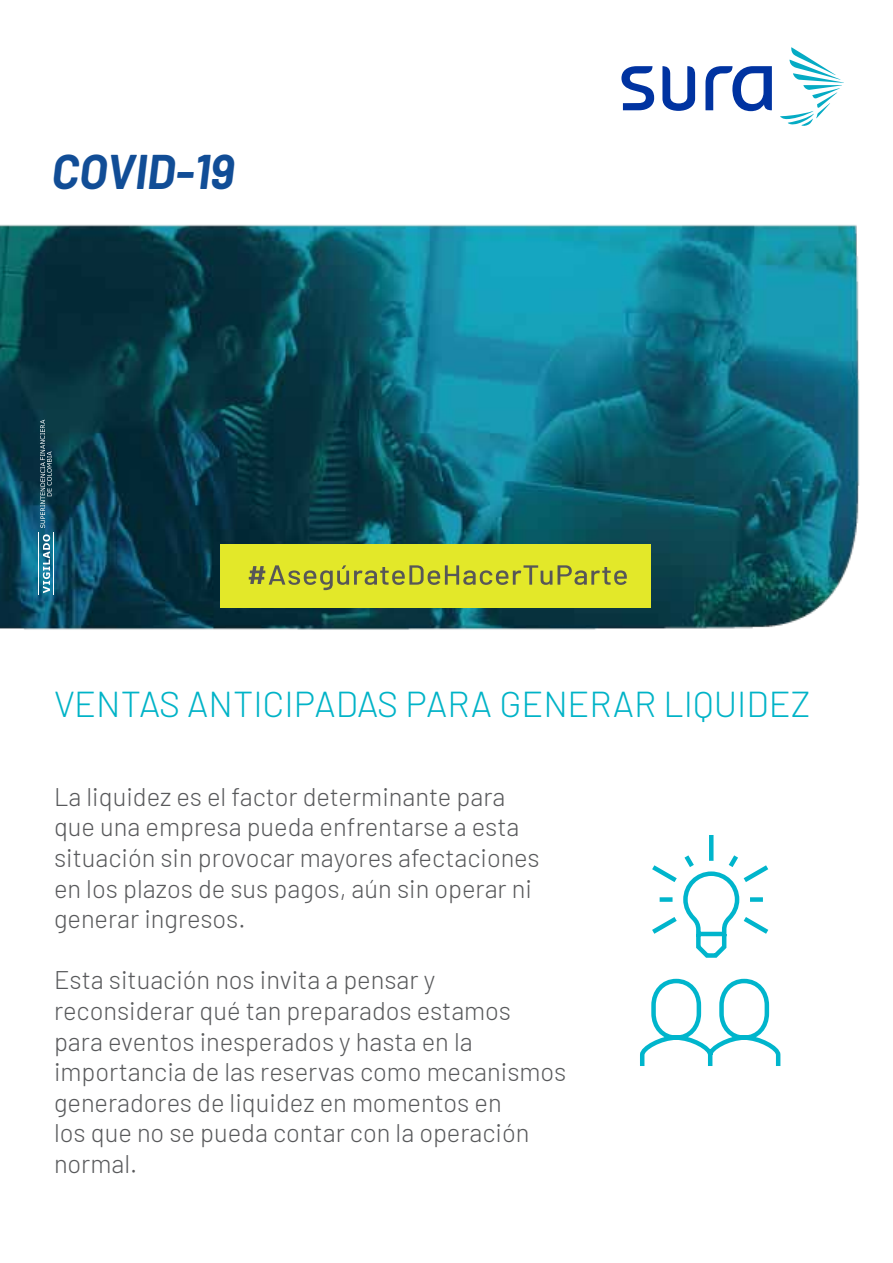
<style>
.page{position:relative;width:893px;height:1263px;background:#fff}
.page>*{position:absolute;margin:0;border:0;box-sizing:border-box;transform-origin:0 0}
.t1{font:italic 700 47.55px "Barlow";color:#114d96}
.t2{font:300 36px "Barlow";color:#00b3c7}
.t3{font:300 25.5px/30.6px "Barlow";color:#58595b}
</style>
<div class="page">
<img style="left:0;top:224px;width:860px;height:406px">
<svg style="left:621px;top:66px;width:151px;height:45px"></svg>
<svg style="left:780px;top:47px;width:64px;height:79px"></svg>
<svg style="left:43px;top:534px;width:7px;height:59px"></svg>
<hr style="left:38px;top:532px;width:1px;height:63px;background:#fff">
<hr style="left:53px;top:532px;width:1px;height:63px;background:#fff">
<svg style="left:40px;top:420px;width:12px;height:108px"></svg>
<div style="left:220px;top:544px;width:431px;height:63px;background:#e3e829"></div>
<svg style="left:249px;top:565px;width:378px;height:25px"></svg>
<svg style="left:640px;top:835px;width:141px;height:231px"></svg>
<h1 class="t1" style="left:52px;top:136px;width:184px">COVID-19</h1>
<h2 class="t2" style="left:54px;top:679px;width:758px">VENTAS ANTICIPADAS PARA GENERAR LIQUIDEZ</h2>
<p class="t3" style="left:54px;top:779px;width:487px">La liquidez es el factor determinante para que una empresa pueda enfrentarse a esta situación sin provocar mayores afectaciones en los plazos de sus pagos, aún sin operar ni generar ingresos.</p>
<p class="t3" style="left:54px;top:963px;width:514px">Esta situación nos invita a pensar y reconsiderar qué tan preparados estamos para eventos inesperados y hasta en la importancia de las reservas como mecanismos generadores de liquidez en momentos en<br>los que no se pueda contar con la operación normal.</p>
</div>
